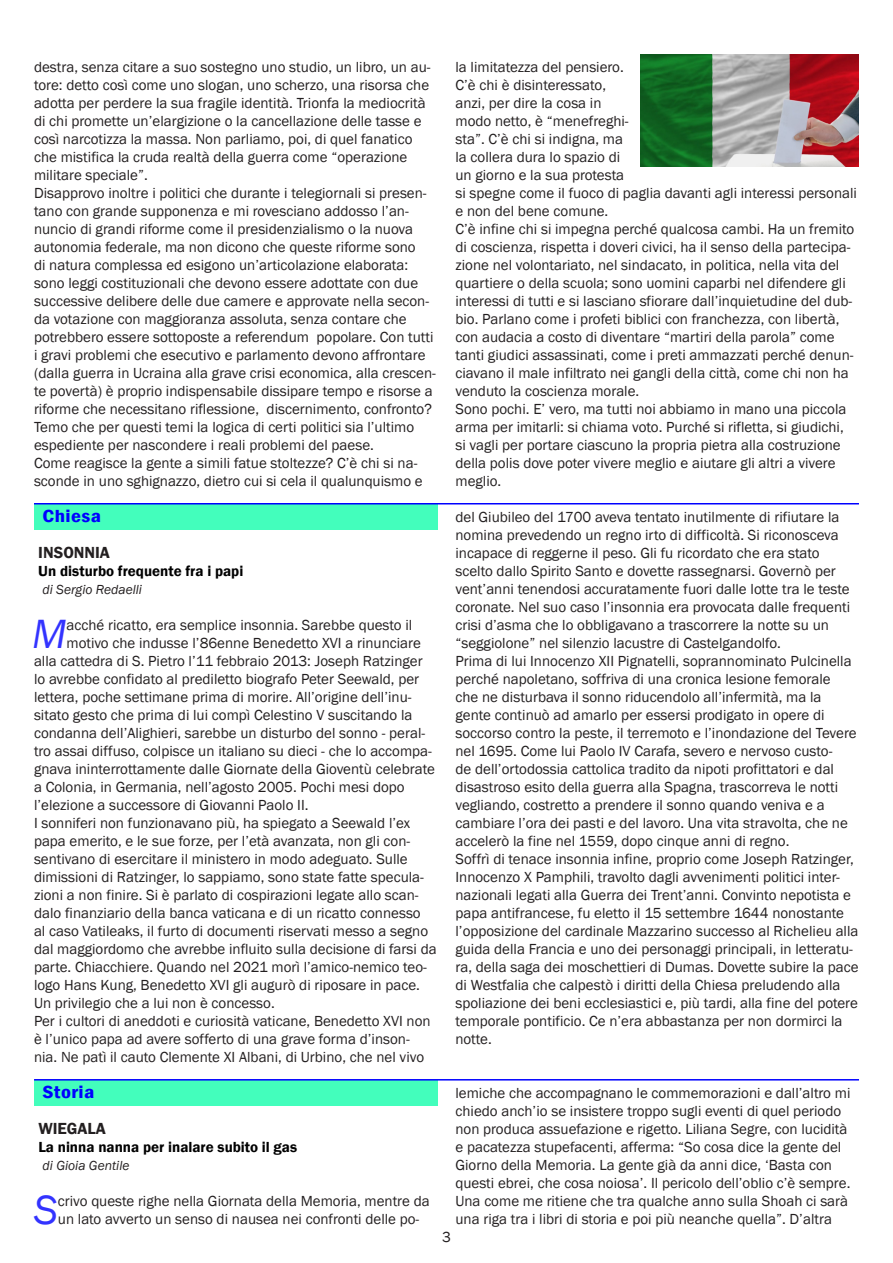
<style>
.page{position:relative;width:893px;height:1263px;background:#fff}
.page>*{position:absolute;margin:0;border:0;box-sizing:border-box;transform-origin:0 0}
.Corpo{font:italic 42px "Franklin Gothic";color:#33f}
.Normale{font:600 condensed 18px "Franklin Gothic";letter-spacing:.02em;color:#00f;scale:1.2 1}
.t1{font:600 16.5px "Franklin Gothic";color:#231f20}
.Corpo-2{font:15px/18px "Franklin Gothic";color:#231f20}
.t2{font:600 15px "Franklin Gothic";color:#000}
.t3{font:italic 13.5px "Franklin Gothic";color:#231f20}
</style>
<div class="page">
<img style="left:640px;top:54px;width:219px;height:113px">
<div style="left:34px;top:504px;width:403px;height:25px;background:#43febc"></div>
<hr style="left:34px;top:503px;width:825px;height:1px;background:#00f">
<div style="left:34px;top:1080px;width:404px;height:25px;background:#43febc"></div>
<hr style="left:34px;top:1079px;width:825px;height:1px;background:#00f">
<p class="Corpo-2" style="left:34px;top:58px;width:398px">destra, senza citare a suo sostegno uno studio, un libro, un au&shy;tore: detto così come uno slogan, uno scherzo, una risorsa che adotta per perdere la sua fragile identità. Trionfa la mediocrità di chi promette un’elargizione o la cancellazione delle tasse e così narcotizza la massa. Non parliamo, poi, di quel fanatico che mistifica la cruda realtà della guerra come “operazione militare speciale”.</p>
<p class="Corpo-2" style="left:34px;top:184px;width:403px">Disapprovo inoltre i politici che durante i telegiornali si presen&shy;tano con grande supponenza e mi rovesciano addosso l’an&shy;nuncio di grandi riforme come il presidenzialismo o la nuova autonomia federale, ma non dicono che queste riforme sono<br>di natura complessa ed esigono un’articolazione elaborata: sono leggi costituzionali che devono essere adottate con due successive delibere delle due camere e approvate nella secon&shy;da votazione con maggioranza assoluta, senza contare che potrebbero essere sottoposte a referendum popolare. Con tutti i gravi problemi che esecutivo e parlamento devono affrontare (dalla guerra in Ucraina alla grave crisi economica, alla crescen&shy;te povertà) è proprio indispensabile dissipare tempo e risorse a riforme che necessitano riflessione, discernimento, confronto?<br>Temo che per questi temi la logica di certi politici sia l’ultimo espediente per nascondere i reali problemi del paese.</p>
<p class="Corpo-2" style="left:34px;top:454px;width:390px">Come reagisce la gente a simili fatue stoltezze? C’è chi si na&shy;sconde in uno sghignazzo, dietro cui si cela il qualunquismo e</p>
<p class="Normale" style="left:43px;top:504px;width:50px">Chiesa</p>
<p class="t1" style="left:38px;top:542px;width:73px">INSONNIA</p>
<p class="t2" style="left:38px;top:562px;width:207px">Un disturbo frequente fra i papi</p>
<p class="t3" style="left:43px;top:581px;width:101px">di Sergio Redaelli</p>
<p class="Corpo" style="left:32px;top:608px;width:36px">M</p>
<p class="Corpo-2" style="left:67px;top:616px;width:347px">acché ricatto, era semplice insonnia. Sarebbe questo il</p>
<p class="Corpo-2" style="left:67px;top:634px;width:356px">motivo che indusse l’86enne Benedetto XVI a rinunciare</p>
<p class="Corpo-2" style="left:34px;top:652px;width:390px">alla cattedra di S. Pietro l’11 febbraio 2013: Joseph Ratzinger</p>
<p class="Corpo-2" style="left:34px;top:670px;width:387px">lo avrebbe confidato al prediletto biografo Peter Seewald, per</p>
<p class="Corpo-2" style="left:34px;top:688px;width:379px">lettera, poche settimane prima di morire. All’origine dell’inu-</p>
<p class="Corpo-2" style="left:34px;top:706px;width:380px">sitato gesto che prima di lui compì Celestino V suscitando la</p>
<p class="Corpo-2" style="left:34px;top:724px;width:393px">condanna dell’Alighieri, sarebbe un disturbo del sonno - peral-</p>
<p class="Corpo-2" style="left:34px;top:742px;width:399px">tro assai diffuso, colpisce un italiano su dieci - che lo accompa-</p>
<p class="Corpo-2" style="left:34px;top:760px;width:402px">gnava ininterrottamente dalle Giornate della Gioventù celebrate</p>
<p class="Corpo-2" style="left:34px;top:778px;width:372px">a Colonia, in Germania, nell’agosto 2005. Pochi mesi dopo</p>
<p class="Corpo-2" style="left:34px;top:796px;width:276px">l’elezione a successore di Giovanni Paolo II.</p>
<p class="Corpo-2" style="left:34px;top:814px;width:404px">I sonniferi non funzionavano più, ha spiegato a Seewald l’ex papa emerito, e le sue forze, per l’età avanzata, non gli con&shy;sentivano di esercitare il ministero in modo adeguato. Sulle dimissioni di Ratzinger, lo sappiamo, sono state fatte specula&shy;zioni a non finire. Si è parlato di cospirazioni legate allo scan&shy;dalo finanziario della banca vaticana e di un ricatto connesso<br>al caso Vatileaks, il furto di documenti riservati messo a segno dal maggiordomo che avrebbe influito sulla decisione di farsi da parte. Chiacchiere. Quando nel 2021 morì l’amico-nemico teo&shy;logo Hans Kung, Benedetto XVI gli augurò di riposare in pace.<br>Un privilegio che a lui non è concesso.</p>
<p class="Corpo-2" style="left:34px;top:1012px;width:398px">Per i cultori di aneddoti e curiosità vaticane, Benedetto XVI non è l’unico papa ad avere sofferto di una grave forma d’inson&shy;nia. Ne patì il cauto Clemente XI Albani, di Urbino, che nel vivo</p>
<p class="Normale" style="left:43px;top:1080px;width:45px">Storia</p>
<p class="t1" style="left:38px;top:1118px;width:69px">WIEGALA</p>
<p class="t2" style="left:38px;top:1138px;width:260px">La ninna nanna per inalare subito il gas</p>
<p class="t3" style="left:43px;top:1157px;width:88px">di Gioia Gentile</p>
<p class="Corpo" style="left:34px;top:1184px;width:26px">S</p>
<p class="Corpo-2" style="left:58px;top:1192px;width:373px">crivo queste righe nella Giornata della Memoria, mentre da un lato avverto un senso di nausea nei confronti delle po-</p>
<p class="Corpo-2" style="left:455px;top:58px;width:403px">la limitatezza del pensiero.<br>C’è chi è disinteressato,<br>anzi, per dire la cosa in<br>modo netto, è “menefreghi-<br>sta”. C’è chi si indigna, ma<br>la collera dura lo spazio di<br>un giorno e la sua protesta<br>si spegne come il fuoco di paglia davanti agli interessi personali e non del bene comune.</p>
<p class="Corpo-2" style="left:455px;top:220px;width:400px">C’è infine chi si impegna perché qualcosa cambi. Ha un fremito di coscienza, rispetta i doveri civici, ha il senso della partecipa&shy;zione nel volontariato, nel sindacato, in politica, nella vita del quartiere o della scuola; sono uomini caparbi nel difendere gli interessi di tutti e si lasciano sfiorare dall’inquietudine del dub&shy;bio. Parlano come i profeti biblici con franchezza, con libertà, con audacia a costo di diventare “martiri della parola” come tanti giudici assassinati, come i preti ammazzati perché denun&shy;ciavano il male infiltrato nei gangli della città, come chi non ha venduto la coscienza morale.</p>
<p class="Corpo-2" style="left:455px;top:400px;width:392px">Sono pochi. E’ vero, ma tutti noi abbiamo in mano una piccola arma per imitarli: si chiama voto. Purché si rifletta, si giudichi, si vagli per portare ciascuno la propria pietra alla costruzione della polis dove poter vivere meglio e aiutare gli altri a vivere meglio.</p>
<p class="Corpo-2" style="left:455px;top:508px;width:396px">del Giubileo del 1700 aveva tentato inutilmente di rifiutare la nomina prevedendo un regno irto di difficoltà. Si riconosceva incapace di reggerne il peso. Gli fu ricordato che era stato scelto dallo Spirito Santo e dovette rassegnarsi. Governò per vent’anni tenendosi accuratamente fuori dalle lotte tra le teste coronate. Nel suo caso l’insonnia era provocata dalle frequenti crisi d’asma che lo obbligavano a trascorrere la notte su un “seggiolone” nel silenzio lacustre di Castelgandolfo.</p>
<p class="Corpo-2" style="left:455px;top:652px;width:403px">Prima di lui Innocenzo XII Pignatelli, soprannominato Pulcinella perché napoletano, soffriva di una cronica lesione femorale che ne disturbava il sonno riducendolo all’infermità, ma la gente continuò ad amarlo per essersi prodigato in opere di soccorso contro la peste, il terremoto e l’inondazione del Tevere nel 1695. Come lui Paolo IV Carafa, severo e nervoso custo-<br>de dell’ortodossia cattolica tradito da nipoti profittatori e dal disastroso esito della guerra alla Spagna, trascorreva le notti vegliando, costretto a prendere il sonno quando veniva e a cambiare l’ora dei pasti e del lavoro. Una vita stravolta, che ne accelerò la fine nel 1559, dopo cinque anni di regno.</p>
<p class="Corpo-2" style="left:455px;top:850px;width:404px">Soffrì di tenace insonnia infine, proprio come Joseph Ratzinger, Innocenzo X Pamphili, travolto dagli avvenimenti politici inter&shy;nazionali legati alla Guerra dei Trent’anni. Convinto nepotista e papa antifrancese, fu eletto il 15 settembre 1644 nonostante l’opposizione del cardinale Mazzarino successo al Richelieu alla guida della Francia e uno dei personaggi principali, in letteratu&shy;ra, della saga dei moschettieri di Dumas. Dovette subire la pace di Westfalia che calpestò i diritti della Chiesa preludendo alla spoliazione dei beni ecclesiastici e, più tardi, alla fine del potere temporale pontificio. Ce n’era abbastanza per non dormirci la notte.</p>
<p class="Corpo-2" style="left:455px;top:1084px;width:396px">lemiche che accompagnano le commemorazioni e dall’altro mi chiedo anch’io se insistere troppo sugli eventi di quel periodo non produca assuefazione e rigetto. Liliana Segre, con lucidità e pacatezza stupefacenti, afferma: “So cosa dice la gente del Giorno della Memoria. La gente già da anni dice, ‘Basta con questi ebrei, che cosa noiosa’. Il pericolo dell’oblio c’è sempre.<br>Una come me ritiene che tra qualche anno sulla Shoah ci sarà una riga tra i libri di storia e poi più neanche quella”. D’altra</p>
<p class="Corpo-2" style="left:442px;top:1228px;width:10px">3</p>
</div>
